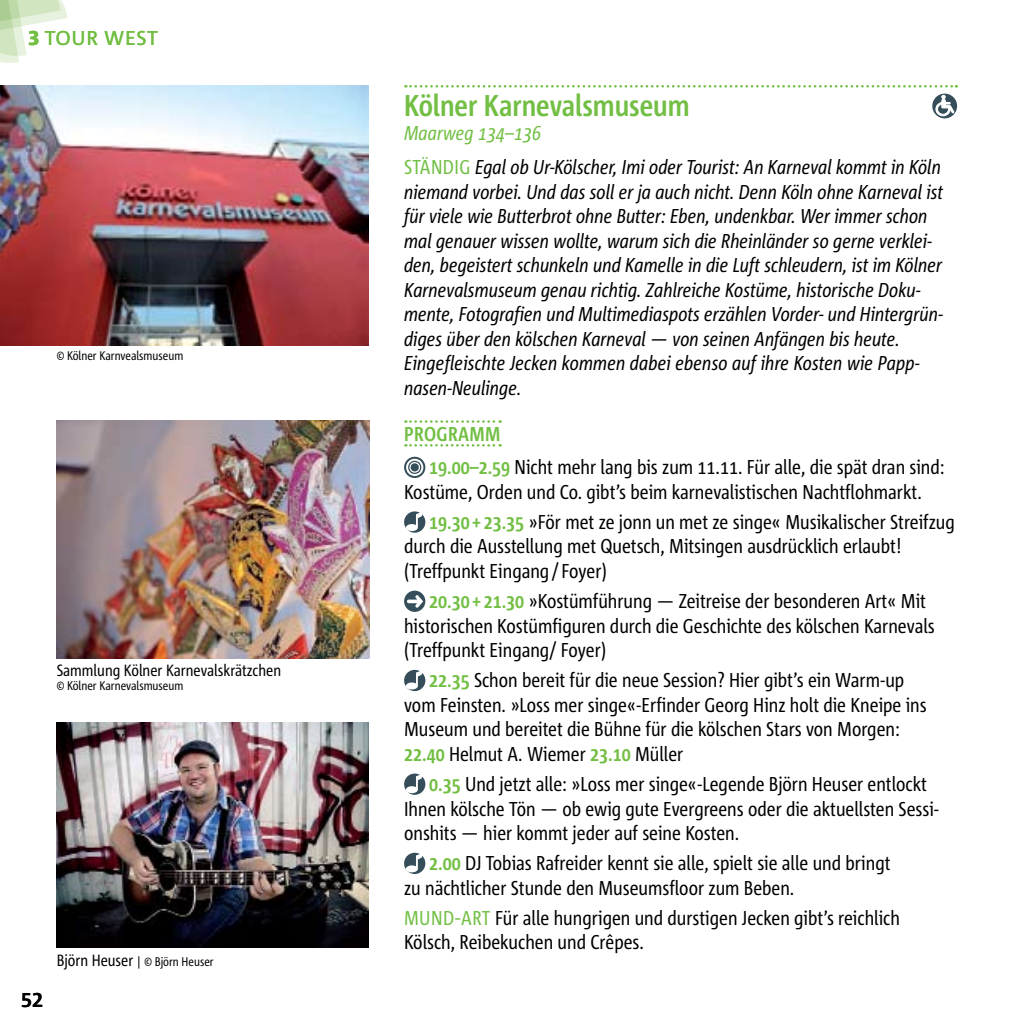
<style>
.page{position:relative;width:1028px;height:1028px;background:#fff}
.page>*{position:absolute;margin:0;border:0;box-sizing:border-box;transform-origin:0 0}
.t1{font:700 30px "Corpid C1 Cd";color:#72bf44}
.t2{font:20px/24.5px "Corpid C1 Cd";color:#000}
.t3{font:italic 20px/24.5px "Corpid C1 Cd";color:#000}
.t4{font:20px "Corpid C1";letter-spacing:.03em;color:#72bf44}
.t5{font:700 20px "Corpid C1";color:#000}
.t6{font:16.25px "Corpid C1 Cd";color:#000}
.t7{font:12.5px "Corpid C1 Cd";color:#000}
.s1{font-weight:800}
.s2{font-size:16.25px}
.s3{color:#72bf44}
.s4{font-style:normal;color:#72bf44}
.s5{font-weight:700;color:#72bf44}
</style>
<div class="page">
<svg style="left:0;top:0;width:68px;height:63px"></svg>
<svg style="left:405px;top:85px;width:551px;height:3px"></svg>
<svg style="left:405px;top:420px;width:95px;height:3px"></svg>
<svg style="left:405px;top:444px;width:95px;height:2px"></svg>
<svg style="left:932px;top:94px;width:25px;height:24px"></svg>
<svg style="left:935px;top:94px;width:19px;height:23px"></svg>
<svg style="left:404px;top:456px;width:22px;height:22px"></svg>
<svg style="left:404px;top:511px;width:21px;height:21px"></svg>
<svg style="left:406px;top:511px;width:17px;height:20px"></svg>
<svg style="left:404px;top:590px;width:21px;height:22px"></svg>
<svg style="left:407px;top:595px;width:16px;height:12px"></svg>
<svg style="left:404px;top:670px;width:21px;height:21px"></svg>
<svg style="left:406px;top:670px;width:17px;height:19px"></svg>
<svg style="left:404px;top:773px;width:21px;height:21px"></svg>
<svg style="left:406px;top:773px;width:17px;height:20px"></svg>
<svg style="left:404px;top:852px;width:21px;height:22px"></svg>
<svg style="left:406px;top:852px;width:17px;height:20px"></svg>
<img style="left:0;top:85px;width:368px;height:260px">
<img style="left:57px;top:420px;width:313px;height:238px">
<img style="left:57px;top:722px;width:312px;height:226px">
<p class="t4" style="left:28px;top:26px;width:131px"><span class="s1">3</span> TOU R WEST</p>
<p class="t7" style="left:57px;top:347px;width:128px">© Kölner Karnvealsmuseum</p>
<p class="t6" style="left:57px;top:660px;width:226px">Sammlung Kölner Karnevalskrätzchen</p>
<p class="t7" style="left:57px;top:678px;width:128px">© Kölner Karnevalsmuseum</p>
<p class="t5" style="left:21px;top:987px;width:24px">52</p>
<p class="t7" style="left:57px;top:953px;width:158px"><span class="s2">Björn Heuser</span> | © Björn Heuser</p>
<h1 class="t1" style="left:404px;top:87px;width:287px">Kölner Karnevalsmuseum</h1>
<p class="t3" style="left:404px;top:116px;width:538px;line-height:33.8px"><span class="s3">Maarweg 134–136<br></span><span class="s4">STÄNDIG</span> Egal ob Ur-Kölscher, Imi oder Tourist: An Karneval kommt in Köln</p>
<p class="t3" style="left:404px;top:179px;width:540px">niemand vorbei. Und das soll er ja auch nicht. Denn Köln ohne Karneval ist für viele wie Butterbrot ohne Butter: Eben, undenkbar. Wer immer schon mal genauer wissen wollte, warum sich die Rheinländer so gerne verklei&shy;den, begeistert schunkeln und Kamelle in die Luft schleudern, ist im Kölner Karnevalsmuseum genau richtig. Zahlreiche Kostüme, historische Doku&shy;mente, Fotografien und Multimediaspots erzählen Vorder- und Hintergrün&shy;diges über den kölschen Karneval — von seinen Anfängen bis heute.<br>Eingefleischte Jecken kommen dabei ebenso auf ihre Kosten wie Papp-- nasen-Neulinge.</p>
<p class="t2" style="left:429px;top:416px;width:517px;line-height:33.8px;text-indent:-25px"><span class="s5">PROG RAMM<br>19.00–2.59</span> Nicht mehr lang bis zum 11.11. Für alle, die spät dran sind:</p>
<p class="t2" style="left:429px;top:476px;width:527px;line-height:30.2px;text-indent:-25px">Kostüme, Orden und Co. gibt’s beim karnevalistischen Nachtflohmarkt.<br><span class="s5">19.30 + 23.35</span> »För met ze jonn un met ze singe« Musikalischer Streifzug</p>
<p class="t2" style="left:404px;top:533px;width:499px">durch die Ausstellung met Quetsch, Mitsingen ausdrücklich erlaubt! (Treffpunkt Eingang / Foyer)</p>
<p class="t2" style="left:404px;top:588px;width:532px;text-indent:25px"><span class="s5">20.30 + 21.30</span> »Kostümführung — Zeitreise der besonderen Art« Mit historischen Kostümfiguren durch die Geschichte des kölschen Karnevals (Treffpunkt Eingang/ Foyer)</p>
<p class="t2" style="left:404px;top:667px;width:524px;text-indent:25px"><span class="s5">22.35</span> Schon bereit für die neue Session? Hier gibt’s ein Warm-up vom Feinsten. »Loss mer singe«-Erfinder Georg Hinz holt die Kneipe ins Museum und bereitet die Bühne für die kölschen Stars von Morgen:<br><span class="s5">22.40</span> Helmut A. Wiemer <span class="s5">23.10</span> Müller</p>
<p class="t2" style="left:404px;top:771px;width:536px;text-indent:25px"><span class="s5">0.35</span> Und jetzt alle: »Loss mer singe«-Legende Björn Heuser entlockt<br>Ihnen kölsche Tön — ob ewig gute Evergreens oder die aktuellsten Sessi&shy;onshits — hier kommt jeder auf seine Kosten.</p>
<p class="t2" style="left:404px;top:850px;width:488px;text-indent:25px"><span class="s5">2.00</span> DJ Tobias Rafreider kennt sie alle, spielt sie alle und bringt zu nächtlicher Stunde den Museumsfloor zum Beben.</p>
<p class="t2" style="left:404px;top:905px;width:497px"><span class="s3">MUND-ART</span> Für alle hungrigen und durstigen Jecken gibt’s reichlich<br>Kölsch, Reibekuchen und Crêpes.</p>
</div>
